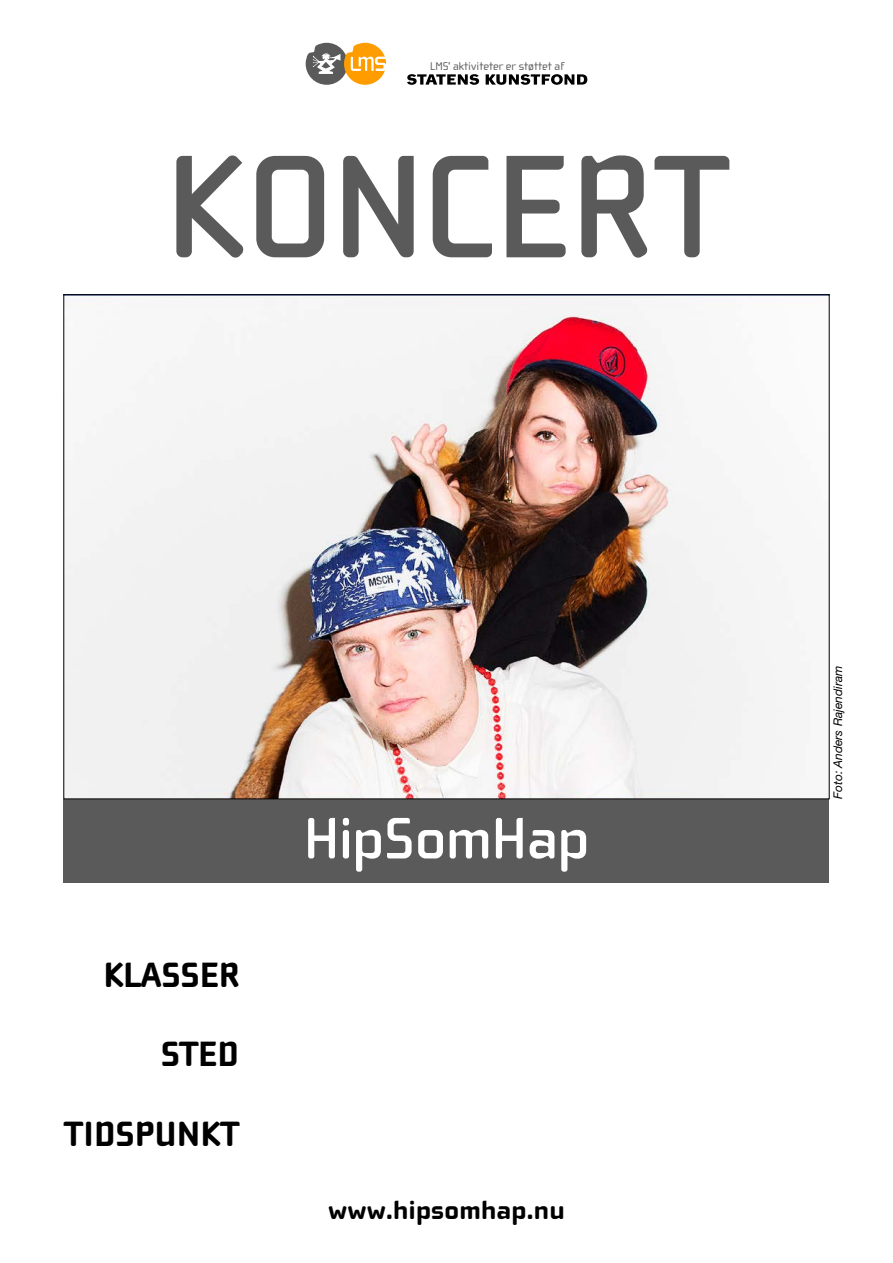
<style>
.page{position:relative;width:893px;height:1263px;background:#fff}
.page>*{position:absolute;margin:0;border:0;box-sizing:border-box;transform-origin:0 0}
.t1{font:700 150px "Cholla Wide OT";letter-spacing:.005em;color:#5a5a5a}
.t2{font:700 60px "Cholla Wide OT";letter-spacing:-.005em;color:#fff}
.t3{font:800 36px/79.1px "Cholla Wide OT";color:#000;text-align:right}
.t4{font:800 27px "Cholla Wide OT";color:#000}
.t5{font:italic 12px "Helvetica Neue LT Std";letter-spacing:-.005em;color:#000}
.t6{font:11.55px "Cholla Wide OT";color:#5a5a5a}
</style>
<div class="page">
<div style="left:64px;top:799px;width:765px;height:84px;background:#5a5a5a"></div>
<img style="left:66px;top:297px;width:717px;height:500px">
<svg style="left:306px;top:43px;width:80px;height:42px"></svg>
<svg style="left:407px;top:74px;width:72px;height:11px"></svg>
<svg style="left:486px;top:74px;width:101px;height:11px"></svg>
<p class="t6" style="left:430px;top:60px;width:136px">LMS’ aktiviteter er støttet af</p>
<h1 class="t1" style="left:165px;top:127px;width:564px">KONCERT</h1>
<h3 class="t3" style="left:64px;top:936px;width:177px">KLASSER<br>STED<br>TIDSPUNKT</h3>
<h2 class="t2" style="left:304px;top:806px;width:287px">HipSomHap</h2>
<h3 class="t4" style="left:328px;top:1195px;width:238px">www.hipsomhap.nu</h3>
<p class="t5" style="left:830px;top:799px;width:134px;rotate:-90deg">Foto: Anders Rajendiram</p>
</div>
